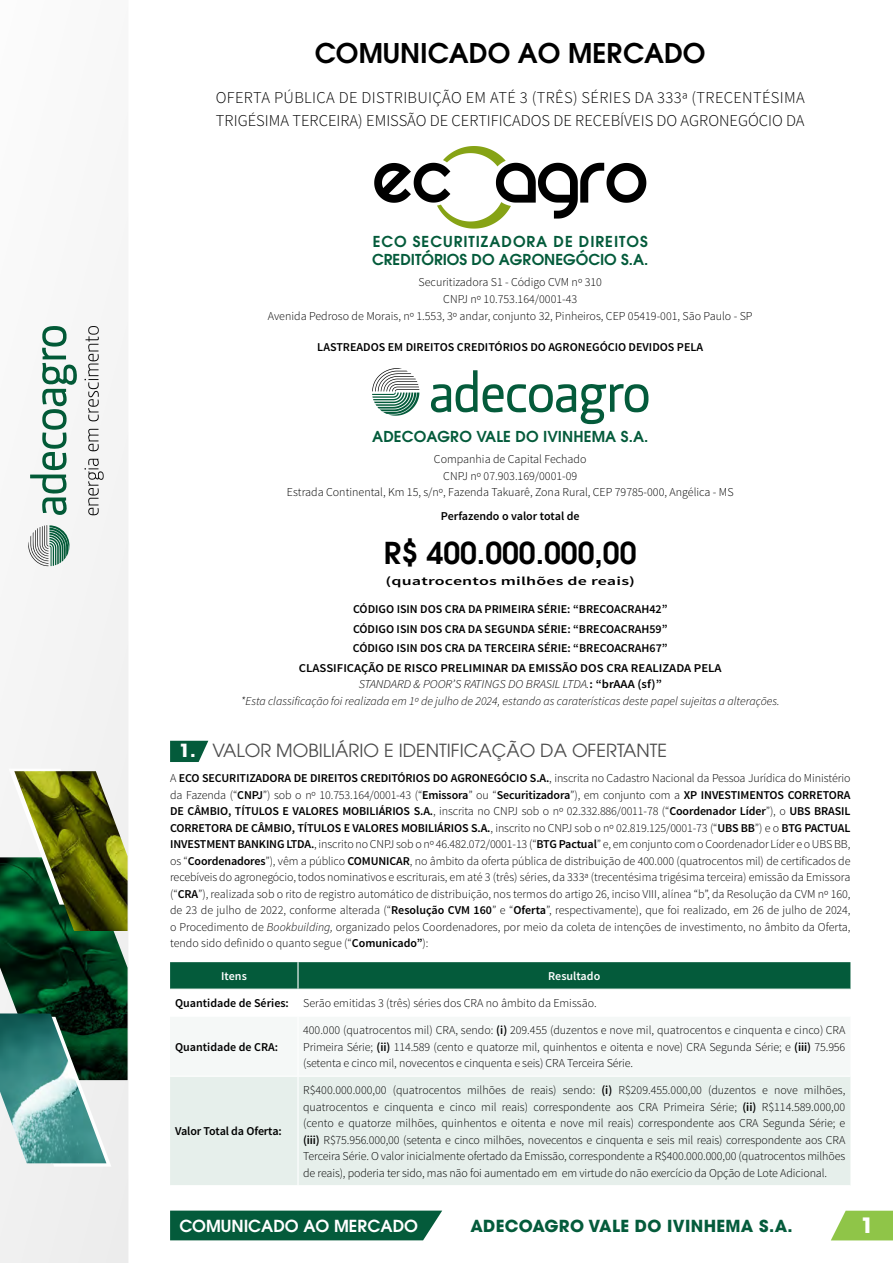
<style>
.page{position:relative;width:893px;height:1263px;background:#fff}
.page>*{position:absolute;margin:0;border:0;box-sizing:border-box;transform-origin:0 0}
.t1{font:600 30px "ITC Avant Garde Pro";color:#000}
.t2{font:600 27px "ITC Avant Garde Pro";color:#000}
.t3{font:700 21px "ITC Avant Garde Pro";color:#fff}
.t4{font:18px "ITC Avant Garde Pro";color:#4d4d4d}
.t5{font:300 16.5px/23.1px "Source Sans Pro";color:#000}
.t6{font:700 16.5px "ITC Avant Garde Pro";letter-spacing:.02em;color:#045b3b}
.t7{font:600 16.5px "ITC Avant Garde Pro";color:#fff}
.t8{font:600 15px/18px "ITC Avant Garde Pro";letter-spacing:.065em;color:#045b3b}
.t9{font:600 15px "ITC Avant Garde Pro";letter-spacing:.005em;color:#045b3b}
.t10{font:300 12px/16.5px "Source Sans Pro";color:#000;text-align:justify}
.t11{font:600 12px/19.5px "Source Sans Pro";color:#000;text-align:center}
.t12{font:italic 300 12px/16.5px "Source Sans Pro";color:#000;text-align:center;scale:1.06 1}
.t13{font:600 12px "Source Sans Pro";color:#000;scale:1.5 1}
.t14{font:600 12px "Source Sans Pro";color:#fff}
.s1{font-weight:600;font-style:normal}
.s2{font-weight:700;color:#fff}
.s3{font-weight:600}
.s4{font-style:italic}
</style>
<div class="page">
<div style="left:0;top:322px;width:128px;height:941px;background:#f4f4f4"></div>
<svg style="left:30px;top:326px;width:47px;height:189px"></svg>
<svg style="left:88px;top:429px;width:11px;height:22px"></svg>
<svg style="left:28px;top:525px;width:42px;height:41px"></svg>
<svg style="left:85px;top:459px;width:19px;height:56px"></svg>
<svg style="left:85px;top:326px;width:14px;height:95px"></svg>
<img style="left:0;top:857px;width:128px;height:223px">
<svg style="left:0;top:1017px;width:111px;height:149px"></svg>
<svg style="left:9px;top:769px;width:102px;height:136px"></svg>
<img style="left:14px;top:771px;width:114px;height:160px">
<img style="left:0;top:1013px;width:106px;height:150px">
<svg style="left:170px;top:1210px;width:272px;height:30px;background:#116345"></svg>
<svg style="left:831px;top:1211px;width:62px;height:29px;background:#9ccb5d"></svg>
<svg style="left:374px;top:146px;width:272px;height:83px"></svg>
<svg style="left:431px;top:370px;width:217px;height:54px"></svg>
<svg style="left:372px;top:368px;width:47px;height:48px"></svg>
<svg style="left:170px;top:741px;width:38px;height:21px"></svg>
<div style="left:170px;top:962px;width:680px;height:26px;background:#045b3b"></div>
<div style="left:170px;top:1077px;width:680px;height:108px;background:#e6efeb"></div>
<hr style="left:297px;top:962px;width:2px;height:26px;background:#fff">
<hr style="left:297px;top:1077px;width:2px;height:108px;background:#fff">
<h2 class="t2" style="left:315px;top:35px;width:392px">COMUNICADO AO MERCADO</h2>
<h3 class="t5" style="left:216px;top:86px;width:591px">OFERTA PÚBLICA DE DISTRIBUIÇÃO EM ATÉ 3 (TRÊS) SÉRIES DA 333ª (TRECENTÉSIMA<br>TRIGÉSIMA TERCEIRA) EMISSÃO DE CERTIFICADOS DE RECEBÍVEIS DO AGRONEGÓCIO DA</h3>
<p class="t8" style="left:372px;top:232px;width:278px">ECO SECURITIZADORA DE DIREITOS<br>CREDITÓRIOS DO AGRONEGÓCIO S.A.</p>
<p class="t10" style="left:268px;top:274px;width:486px;text-align:center">Securitizadora S1 - Código CVM nº 310<br>CNPJ nº 10.753.164/0001-43<br>Avenida Pedroso de Morais, nº 1.553, 3º andar, conjunto 32, Pinheiros, CEP 05419-001, São Paulo - SP</p>
<p class="t11" style="left:317px;top:338px;width:387px">LASTREADOS EM DIREITOS CREDITÓRIOS DO AGRONEGÓCIO DEVIDOS PELA</p>
<p class="t9" style="left:372px;top:427px;width:278px">ADECOAGRO VALE DO IVINHEMA S.A.</p>
<p class="t10" style="left:287px;top:451px;width:448px;text-align:center">Companhia de Capital Fechado<br>CNPJ nº 07.903.169/0001-09<br>Estrada Continental, Km 15, s/nº, Fazenda Takuarê, Zona Rural, CEP 79785-000, Angélica - MS</p>
<p class="t11" style="left:441px;top:507px;width:140px">Perfazendo o valor total de</p>
<h1 class="t1" style="left:384px;top:533px;width:254px">R$ 400.000.000,00</h1>
<p class="t13" style="left:385px;top:573px;width:168px">(quatrocentos milhões de reais)</p>
<p class="t11" style="left:299px;top:600px;width:424px">CÓDIGO ISIN DOS CRA DA PRIMEIRA SÉRIE: “BRECOACRAH42”<br>CÓDIGO ISIN DOS CRA DA SEGUNDA SÉRIE: “BRECOACRAH59”<br>CÓDIGO ISIN DOS CRA DA TERCEIRA SÉRIE: “BRECOACRAH67”<br>CLASSIFICAÇÃO DE RISCO PRELIMINAR DA EMISSÃO DOS CRA REALIZADA PELA</p>
<p class="t12" style="left:241px;top:676px;width:510px">STANDARD &amp; POOR’S RATINGS DO BRASIL LTDA.<span class="s1">: “brAAA (sf)”<br></span>*Esta classificação foi realizada em 1º de julho de 2024, estando as caraterísticas deste papel sujeitas a alterações.</p>
<h3 class="t4" style="left:179px;top:739px;width:490px"><span class="s2">1.</span> VALOR MOBILIÁRIO E IDENTIFICAÇÃO DA OFERTANTE</h3>
<p class="t10" style="left:170px;top:770px;width:682px">A <span class="s3">ECO SECURITIZADORA DE DIREITOS CREDITÓRIOS DO AGRONEGÓCIO S.A.</span>, inscrita no Cadastro Nacional da Pessoa Jurídica do Ministério da Fazenda (“<span class="s3">CNPJ</span>”) sob o nº 10.753.164/0001-43 (“<span class="s3">Emissora</span>” ou “<span class="s3">Securitizadora</span>”), em conjunto com a <span class="s3">XP INVESTIMENTOS CORRETORA DE CÂMBIO, TÍTULOS E VALORES MOBILIÁRIOS S.A.</span>, inscrita no CNPJ sob o nº 02.332.886/0011-78 (“<span class="s3">Coordenador Líder</span>”), o <span class="s3">UBS BRASIL CORRETORA DE CÂMBIO, TÍTULOS E VALORES MOBILIÁRIOS S.A.</span>, inscrito no CNPJ sob o nº 02.819.125/0001-73 (“<span class="s3">UBS BB</span>”) e o <span class="s3">BTG PACTUAL INVESTMENT BANKING LTDA.</span>, inscrito no CNPJ sob o nº 46.482.072/0001-13 (“<span class="s3">BTG Pactual</span>” e, em conjunto com o Coordenador Líder e o UBS BB, os “<span class="s3">Coordenadores</span>”), vêm a público <span class="s3">COMUNICAR</span>, no âmbito da oferta pública de distribuição de 400.000 (quatrocentos mil) de certificados de recebíveis do agronegócio, todos nominativos e escriturais, em até 3 (três) séries, da 333ª (trecentésima trigésima terceira) emissão da Emissora (“<span class="s3">CRA</span>”), realizada sob o rito de registro automático de distribuição, nos termos do artigo 26, inciso VIII, alínea “b”, da Resolução da CVM nº 160, de 23 de julho de 2022, conforme alterada (“<span class="s3">Resolução CVM 160</span>” e “<span class="s3">Oferta</span>”, respectivamente), que foi realizado, em 26 de julho de 2024, o Procedimento de <span class="s4">Bookbuilding,</span> organizado pelos Coordenadores, por meio da coleta de intenções de investimento, no âmbito da Oferta, tendo sido definido o quanto segue (“<span class="s3">Comunicado”</span>):</p>
<p class="t14" style="left:221px;top:968px;width:27px">Itens</p>
<p class="t14" style="left:548px;top:968px;width:54px">Resultado</p>
<p class="t10" style="left:175px;top:995px;width:423px"><span class="s3">Quantidade de Séries:</span> Serão emitidas 3 (três) séries dos CRA no âmbito da Emissão.</p>
<p class="t11" style="left:175px;top:1037px;width:104px">Quantidade de CRA:</p>
<p class="t10" style="left:303px;top:1022px;width:544px">400.000 (quatrocentos mil) CRA, sendo: <span class="s3">(i)</span> 209.455 (duzentos e nove mil, quatrocentos e cinquenta e cinco) CRA Primeira Série; <span class="s3">(ii)</span> 114.589 (cento e quatorze mil, quinhentos e oitenta e nove) CRA Segunda Série; e <span class="s3">(iii)</span> 75.956 (setenta e cinco mil, novecentos e cinquenta e seis) CRA Terceira Série.</p>
<p class="t11" style="left:175px;top:1122px;width:108px">Valor Total da Oferta:</p>
<p class="t10" style="left:303px;top:1082px;width:544px">R$400.000.000,00 (quatrocentos milhões de reais) sendo: <span class="s3">(i)</span> R$209.455.000,00 (duzentos e nove milhões, quatrocentos e cinquenta e cinco mil reais) correspondente aos CRA Primeira Série; <span class="s3">(ii)</span> R$114.589.000,00 (cento e quatorze milhões, quinhentos e oitenta e nove mil reais) correspondente aos CRA Segunda Série; e <span class="s3">(iii)</span> R$75.956.000,00 (setenta e cinco milhões, novecentos e cinquenta e seis mil reais) correspondente aos CRA Terceira Série. O valor inicialmente ofertado da Emissão, correspondente a R$400.000.000,00 (quatrocentos milhões de reais), poderia ter sido, mas não foi aumentado em em virtude do não exercício da Opção de Lote Adicional.</p>
<h3 class="t7" style="left:179px;top:1215px;width:240px">COMUNICADO AO MERCADO</h3>
<h3 class="t6" style="left:470px;top:1214px;width:324px">ADECOAGRO VALE DO IVINHEMA S.A.</h3>
<h3 class="t3" style="left:861px;top:1211px;width:14px">1</h3>
</div>
